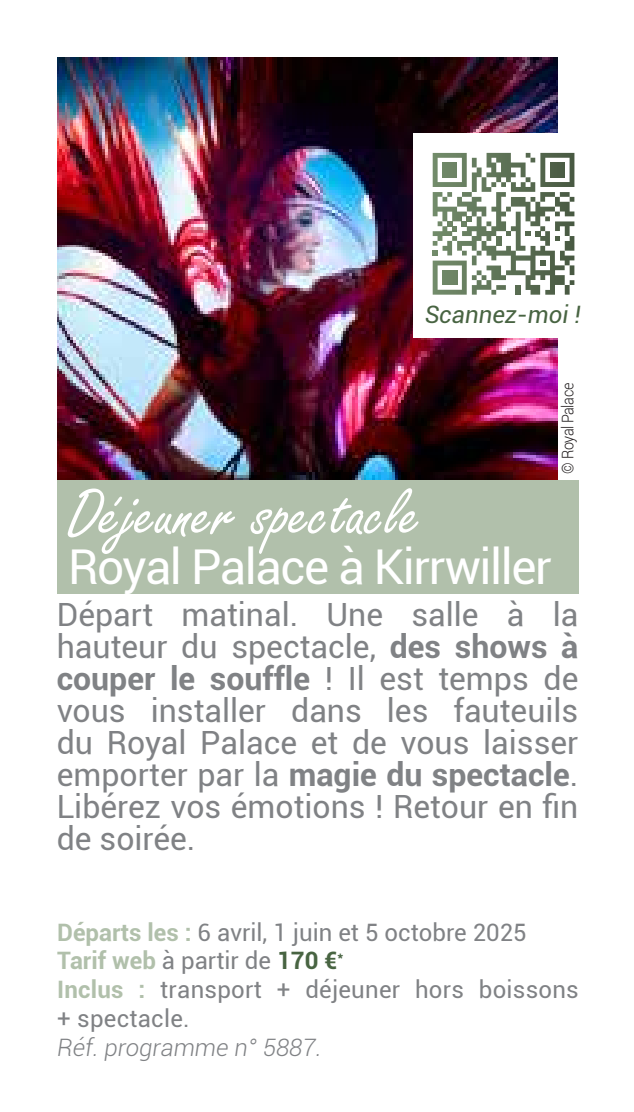
<style>
.page{position:relative;width:634px;height:1112px;background:#fff}
.page>*{position:absolute;margin:0;border:0;box-sizing:border-box;transform-origin:0 0}
.t1{font:72px "Freestyle Script";color:#fff}
.t2{font:48px "Roboto";letter-spacing:-.03em;color:#fff}
.t3{font:32px/32px "Roboto";color:#808285;text-align:justify}
.t4{font:24px/28.8px "Roboto";letter-spacing:.01em;color:#808285}
.t5{font:italic 300 24px "Roboto";color:#808285}
.t6{font:italic 24px "Roboto";color:#486442}
.t7{font:300 16px "Roboto";letter-spacing:-.03em;color:#231f20;scale:.9 1}
.s1{font-weight:700}
.s2{font-weight:700;color:#b1c0ab}
.s3{font-weight:700;color:#486442}
</style>
<div class="page">
<img style="left:57px;top:57px;width:501px;height:423px">
<div style="left:57px;top:480px;width:521px;height:114px;background:#b1c0ab"></div>
<div style="left:413px;top:133px;width:181px;height:204px;background:#fff"></div>
<svg style="left:433px;top:153px;width:141px;height:141px"></svg>
<div style="left:442px;top:163px;width:15px;height:14px;background:#6e8666"></div>
<div style="left:550px;top:163px;width:15px;height:14px;background:#4d5e46"></div>
<div style="left:442px;top:270px;width:15px;height:15px;background:#6e8666"></div>
<p class="t6" style="left:425px;top:298px;width:157px">Scannez-moi !</p>
<p class="t7" style="left:556px;top:473px;width:102px;rotate:-90deg">© Royal Palace</p>
<h1 class="t1" style="left:68px;top:474px;width:355px">Déjeuner spectacle</h1>
<h2 class="t2" style="left:68px;top:532px;width:485px">Royal Palace à Kirrwiller</h2>
<p class="t3" style="left:57px;top:597px;width:523px">Départ matinal. Une salle à la hauteur du spectacle, <span class="s1">des shows à couper le souffle</span> ! Il est temps de vous installer dans les fauteuils du Royal Palace et de vous laisser emporter par la <span class="s1">magie du spectacle</span>.<br>Libérez vos émotions ! Retour en fin de soirée.</p>
<p class="t4" style="left:57px;top:916px;width:523px"><span class="s2">Départs les :</span> 6 avril, 1 juin et 5 octobre 2025<br><span class="s2">Tarif web</span> à partir de <span class="s3">170 €</span><sup>*<br></sup><span class="s2">Inclus :</span> transport + déjeuner hors boissons + spectacle.</p>
<p class="t5" style="left:57px;top:1030px;width:266px">Réf. programme n° 5887.</p>
</div>
